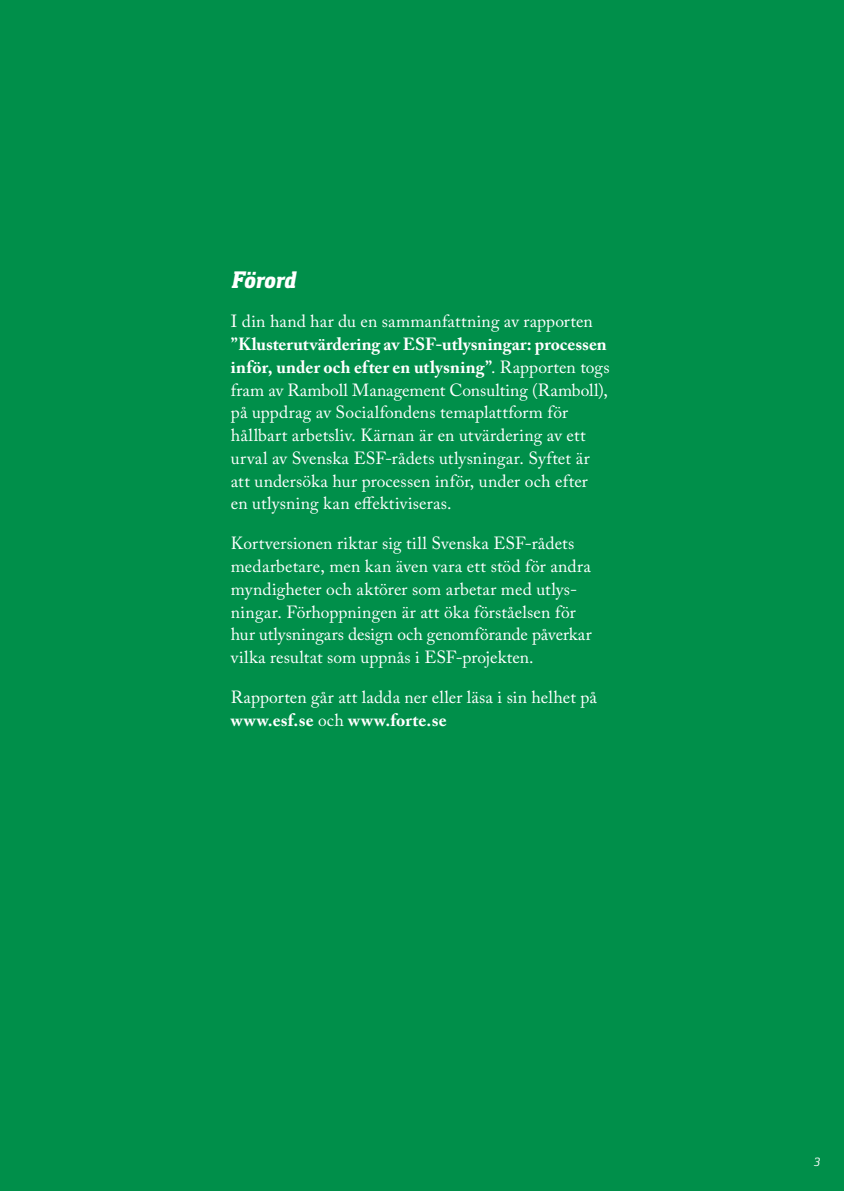
<style>
.page{position:relative;width:844px;height:1191px;background:#fff}
.page>*{position:absolute;margin:0;border:0;box-sizing:border-box;transform-origin:0 0}
.Rubrik_H1{font:italic 800 24.5px "Foral Pro";letter-spacing:-.01em;color:#fff}
.Bröd{font:17.5px/22.8px "Adobe Caslon Pro";letter-spacing:.01em;color:#fff}
.t1{font:italic 12.25px "Foral Pro";color:#fff}
.s1{font-weight:700}
</style>
<div class="page">
<div style="left:0;top:0;width:843px;height:1191px;background:#008f4a"></div>
<h1 class="Rubrik_H1" style="left:231px;top:265px;width:66px">Förord</h1>
<p class="Bröd" style="left:231px;top:310px;width:380px">I din hand har du en sammanfattning av rapporten <span class="s1">”Klusterutvärdering av ESF-utlysningar: processen inför, under och efter en utlysning”</span>. Rapporten togs fram av Ramboll Management Consulting (Ramboll), på uppdrag av Socialfondens temaplattform för hållbart arbetsliv. Kärnan är en utvärdering av ett urval av Svenska ESF-rådets utlysningar. Syftet är att undersöka hur processen inför, under och efter<br>en utlysning kan effektiviseras.</p>
<p class="Bröd" style="left:231px;top:532px;width:362px">Kortversionen riktar sig till Svenska ESF-rådets medarbetare, men kan även vara ett stöd för andra myndigheter och aktörer som arbetar med utlys&shy;ningar. Förhoppningen är att öka förståelsen för hur utlysningars design och genomförande påverkar vilka resultat som uppnås i ESF-projekten.</p>
<p class="Bröd" style="left:231px;top:685px;width:367px">Rapporten går att ladda ner eller läsa i sin helhet på <span class="s1">www.esf.se</span> och <span class="s1">www.forte.se</span></p>
<p class="t1" style="left:813px;top:1155px;width:7px">3</p>
</div>
